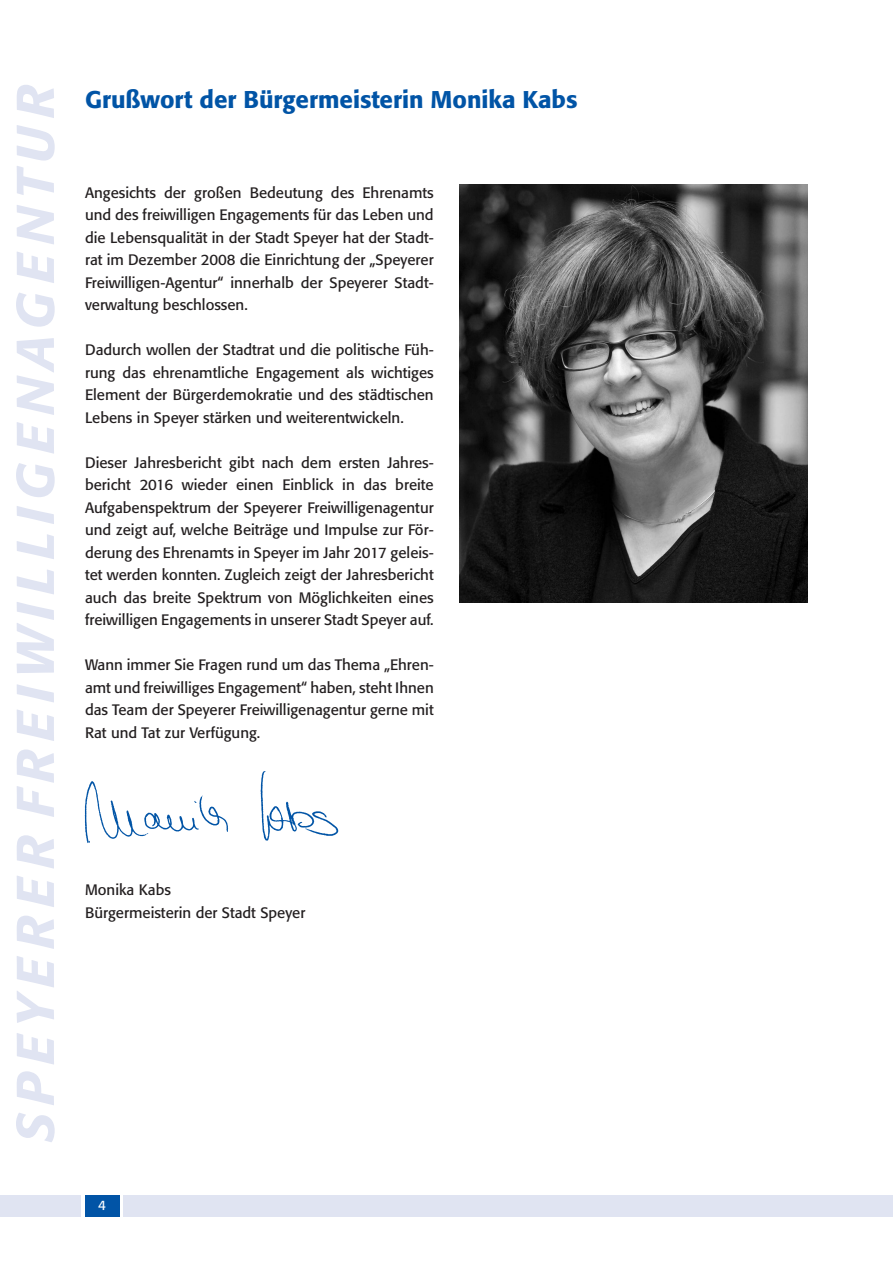
<style>
.page{position:relative;width:893px;height:1263px;background:#fff}
.page>*{position:absolute;margin:0;border:0;box-sizing:border-box;transform-origin:0 0}
.t1{font:italic 500 52.5px "Formata";letter-spacing:.16em;color:#e0e4f2}
.t2{font:500 24px "Formata";color:#0154a6}
.t3{font:15px/22.5px "Formata";color:#231f20;text-align:justify}
.t4{font:13.5px "Formata";color:#fff}
</style>
<div class="page">
<div style="left:123px;top:1195px;width:770px;height:21px;background:#e0e4f2"></div>
<div style="left:0;top:1195px;width:81px;height:21px;background:#e0e4f2"></div>
<div style="left:85px;top:1195px;width:34px;height:21px;background:#0154a6"></div>
<img style="left:459px;top:185px;width:349px;height:418px">
<img style="left:84px;top:771px;width:254px;height:72px">
<h1 class="t1" style="left:3px;top:1143px;width:1059px;rotate:-90deg">SPEYERER FREIWILLIGENAGENTUR</h1>
<h2 class="t2" style="left:85px;top:84px;width:494px">Grußwort der Bürgermeisterin Monika Kabs</h2>
<p class="t3" style="left:85px;top:181px;width:350px">Angesichts der großen Bedeutung des Ehrenamts und des freiwilligen Engagements für das Leben und die Lebensqualität in der Stadt Speyer hat der Stadt&shy;rat im Dezember 2008 die Einrichtung der „Speyerer Freiwilligen-Agentur“ innerhalb der Speyerer Stadt&shy;verwaltung beschlossen.</p>
<p class="t3" style="left:85px;top:338px;width:350px">Dadurch wollen der Stadtrat und die politische Füh&shy;rung das ehrenamtliche Engagement als wichtiges Element der Bürgerdemokratie und des städtischen Lebens in Speyer stärken und weiterentwickeln.</p>
<p class="t3" style="left:85px;top:451px;width:350px">Dieser Jahresbericht gibt nach dem ersten Jahres&shy;bericht 2016 wieder einen Einblick in das breite Aufgabenspektrum der Speyerer Freiwilligenagentur und zeigt auf, welche Beiträge und Impulse zur För&shy;derung des Ehrenamts in Speyer im Jahr 2017 geleis&shy;tet werden konnten. Zugleich zeigt der Jahresbericht auch das breite Spektrum von Möglichkeiten eines freiwilligen Engagements in unserer Stadt Speyer auf.</p>
<p class="t3" style="left:85px;top:653px;width:350px">Wann immer Sie Fragen rund um das Thema „Ehren&shy;amt und freiwilliges Engagement“ haben, steht Ihnen das Team der Speyerer Freiwilligenagentur gerne mit Rat und Tat zur Verfügung.</p>
<p class="t3" style="left:85px;top:878px;width:222px">Monika Kabs<br>Bürgermeisterin der Stadt Speyer</p>
<p class="t4" style="left:98px;top:1197px;width:9px">4</p>
</div>
